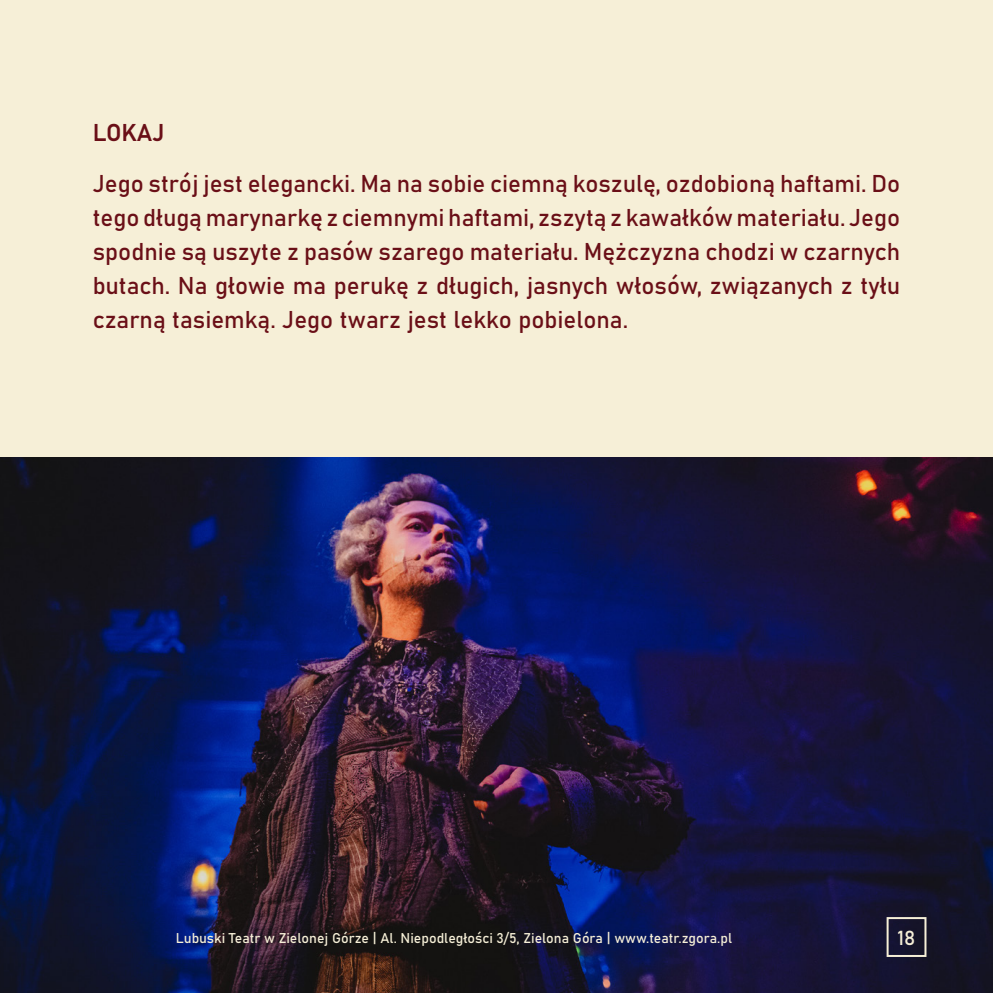
<style>
.page{position:relative;width:993px;height:993px;background:#fff}
.page>*{position:absolute;margin:0;border:0;box-sizing:border-box;transform-origin:0 0}
.pODSTAWOWY_STYL_PRZE{font:24px/34px "Bahnschrift";color:#6a0f17;text-align:justify}
.t1{font:20px "Bahnschrift";color:#f6efd7}
.t2{font:14px "Bahnschrift";color:#f6efd7}
</style>
<div class="page">
<div style="left:0;top:0;width:992px;height:992px;background:#f6efd7"></div>
<img style="left:0;top:457px;width:992px;height:535px">
<div style="left:886px;top:916px;width:40px;height:40px;border:2px solid #f6efd7"></div>
<p class="pODSTAWOWY_STYL_PRZE" style="left:93px;top:114px;width:73px">LOKAJ</p>
<p class="pODSTAWOWY_STYL_PRZE" style="left:93px;top:165px;width:808px">Jego strój jest elegancki. Ma na sobie ciemną koszulę, ozdobioną haftami. Do tego długą marynarkę z ciemnymi haftami, zszytą z kawałków materiału. Jego spodnie są uszyte z pasów szarego materiału. Mężczyzna chodzi w czarnych butach. Na głowie ma perukę z długich, jasnych włosów, związanych z tyłu czarną tasiemką. Jego twarz jest lekko pobielona.</p>
<p class="t2" style="left:176px;top:926px;width:557px">Lubuski Teatr w Zielonej Górze | Al. Niepodległości 3/5, Zielona Góra | www.teatr.zgora.pl</p>
<p class="t1" style="left:897px;top:922px;width:19px">18</p>
</div>
